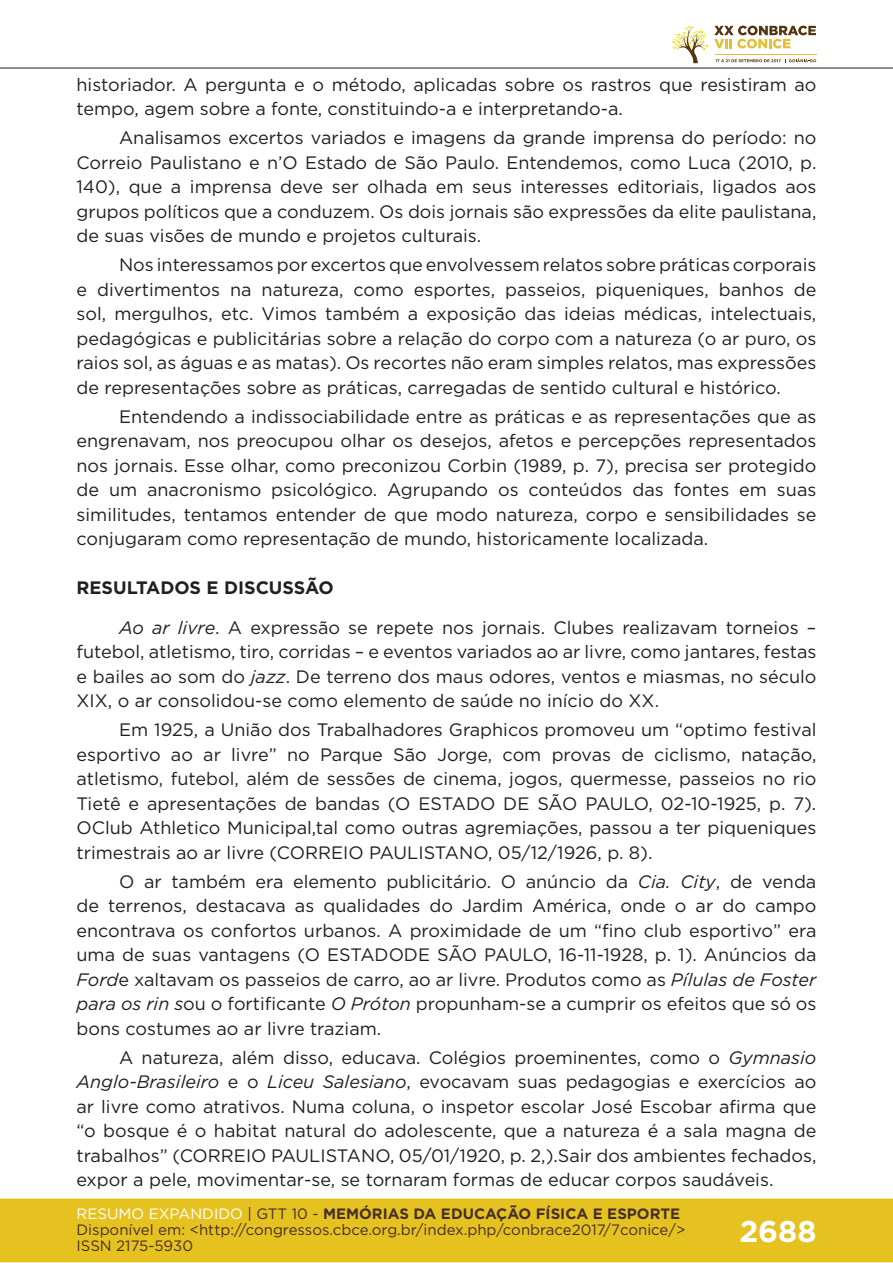
<style>
.page{position:relative;width:893px;height:1263px;background:#fff}
.page>*{position:absolute;margin:0;border:0;box-sizing:border-box;transform-origin:0 0}
.t1{font:700 30px "Gotham";color:#fff}
.t2{font:18px/24.6px "Gotham";color:#231f20;text-align:justify}
.t3{font:15px/16px "Gotham";color:#462f2a}
.s1{font-weight:700}
.s2{font-style:italic}
.s3{color:#fff}
.s4{color:#442f2a}
.s5{font-weight:700;color:#442f2a}
</style>
<div class="page">
<div style="left:0;top:1198px;width:893px;height:64px;background:#e6c221;border:2px solid #e6c221"></div>
<hr style="left:0;top:67px;width:893px;height:2px;background:#442f2a">
<svg style="left:672px;top:26px;width:144px;height:37px"></svg>
<p class="t2" style="left:77px;top:72px;width:741px">historiador. A pergunta e o método, aplicadas sobre os rastros que resistiram ao tempo, agem sobre a fonte, constituindo-a e interpretando-a.</p>
<p class="t2" style="left:77px;top:125px;width:741px;text-indent:43px">Analisamos excertos variados e imagens da grande imprensa do período: no Correio Paulistano e n’O Estado de São Paulo. Entendemos, como Luca (2010, p.<br>140), que a imprensa deve ser olhada em seus interesses editoriais, ligados aos grupos políticos que a conduzem. Os dois jornais são expressões da elite paulistana, de suas visões de mundo e projetos culturais.</p>
<p class="t2" style="left:77px;top:252px;width:741px;text-indent:43px">Nos interessamos por excertos que envolvessem relatos sobre práticas corporais e divertimentos na natureza, como esportes, passeios, piqueniques, banhos de sol, mergulhos, etc. Vimos também a exposição das ideias médicas, intelectuais, pedagógicas e publicitárias sobre a relação do corpo com a natureza (o ar puro, os raios sol, as águas e as matas). Os recortes não eram simples relatos, mas expressões de representações sobre as práticas, carregadas de sentido cultural e histórico.</p>
<p class="t2" style="left:77px;top:404px;width:741px;text-indent:43px">Entendendo a indissociabilidade entre as práticas e as representações que as engrenavam, nos preocupou olhar os desejos, afetos e percepções representados nos jornais. Esse olhar, como preconizou Corbin (1989, p. 7), precisa ser protegido de um anacronismo psicológico. Agrupando os conteúdos das fontes em suas similitudes, tentamos entender de que modo natureza, corpo e sensibilidades se conjugaram como representação de mundo, historicamente localizada.</p>
<p class="t2" style="left:119px;top:568px;width:699px;line-height:39.6px;text-indent:-43px"><span class="s1">RESULTADOS E DISCUSSÃO<br></span><span class="s2">Ao ar livre</span>. A expressão se repete nos jornais. Clubes realizavam torneios –</p>
<p class="t2" style="left:77px;top:639px;width:741px">futebol, atletismo, tiro, corridas – e eventos variados ao ar livre, como jantares, festas e bailes ao som do <span class="s2">jazz</span>. De terreno dos maus odores, ventos e miasmas, no século XIX, o ar consolidou-se como elemento de saúde no início do XX.</p>
<p class="t2" style="left:77px;top:717px;width:741px;text-indent:43px">Em 1925, a União dos Trabalhadores Graphicos promoveu um “optimo festival esportivo ao ar livre” no Parque São Jorge, com provas de ciclismo, natação, atletismo, futebol, além de sessões de cinema, jogos, quermesse, passeios no rio Tietê e apresentações de bandas (O ESTADO DE SÃO PAULO, 02-10-1925, p. 7).<br>OClub Athletico Municipal,tal como outras agremiações, passou a ter piqueniques trimestrais ao ar livre (CORREIO PAULISTANO, 05/12/1926, p. 8).</p>
<p class="t2" style="left:77px;top:868px;width:741px;text-indent:43px">O ar também era elemento publicitário. O anúncio da <span class="s2">Cia. City</span>, de venda de terrenos, destacava as qualidades do Jardim América, onde o ar do campo encontrava os confortos urbanos. A proximidade de um “fino club esportivo” era uma de suas vantagens (O ESTADODE SÃO PAULO, 16-11-1928, p. 1). Anúncios da <span class="s2">Ford</span>e xaltavam os passeios de carro, ao ar livre. Produtos como as <span class="s2">Pílulas de Foster para os rin s</span>ou o fortificante <span class="s2">O Próton</span> propunham-se a cumprir os efeitos que só os bons costumes ao ar livre traziam.</p>
<p class="t2" style="left:77px;top:1044px;width:741px;text-indent:43px">A natureza, além disso, educava. Colégios proeminentes, como o <span class="s2">Gymnasio Anglo-Brasileiro</span> e o <span class="s2">Liceu Salesiano</span>, evocavam suas pedagogias e exercícios ao ar livre como atrativos. Numa coluna, o inspetor escolar José Escobar afirma que “o bosque é o habitat natural do adolescente, que a natureza é a sala magna de trabalhos” (CORREIO PAULISTANO, 05/01/1920, p. 2,).Sair dos ambientes fechados, expor a pele, movimentar-se, se tornaram formas de educar corpos saudáveis.</p>
<p class="t3" style="left:77px;top:1205px;width:610px"><span class="s3">RESUMO EXPANDIDO</span> <span class="s4">| GTT 10 -</span> <span class="s5">MEMÓRIAS DA EDUCAÇÃO FÍSICA E ESPORTE<br></span>Disponível em: &lt;http://congressos.cbce.org.br/index.php/conbrace2017/7conice/&gt;<br>ISSN 2175-5930</p>
<h1 class="t1" style="left:739px;top:1212px;width:79px">2688</h1>
</div>
